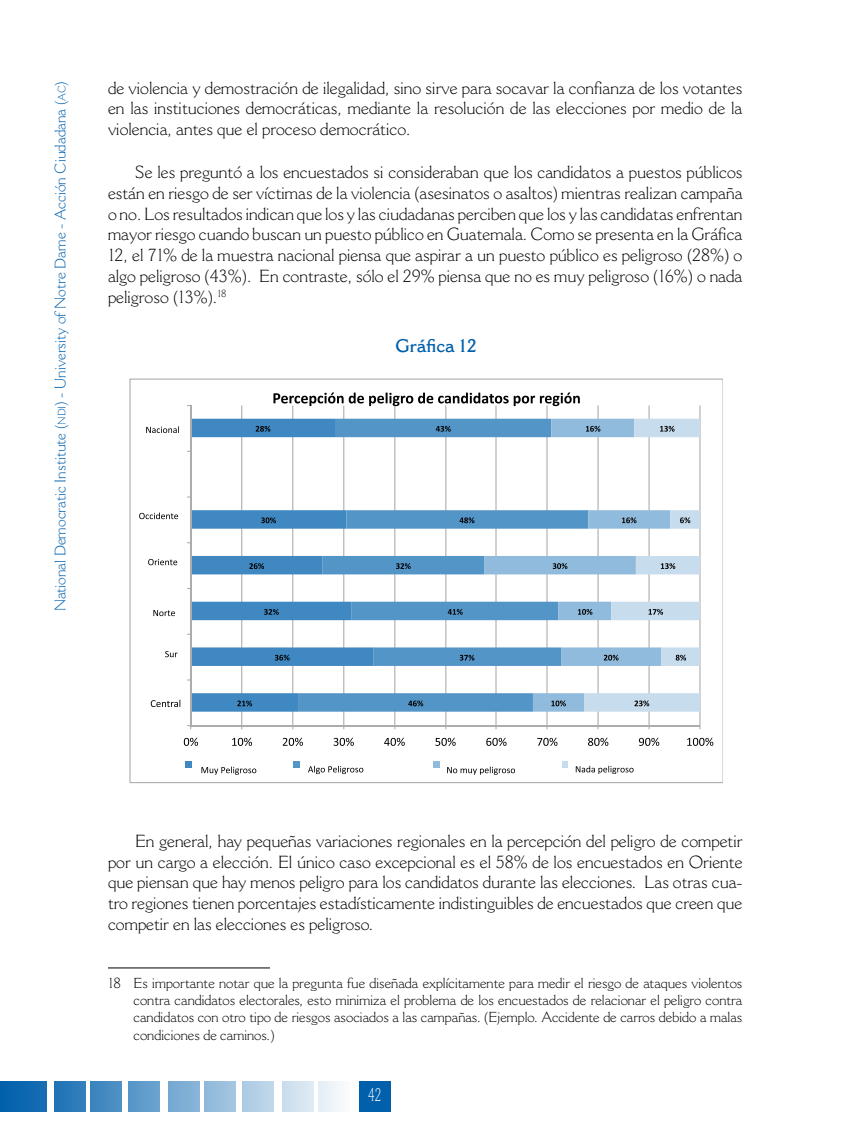
<style>
.page{position:relative;width:864px;height:1134px;background:#fff}
.page>*{position:absolute;margin:0;border:0;box-sizing:border-box;transform-origin:0 0}
.t1{font:600 18px "Cantoria MT Std";color:#0060ac}
.t2{font:300 18px "Cantoria MT Std";color:#fff;scale:.7 1}
.t3{font:300 17.25px/20.7px "Cantoria MT Std";color:#000;text-align:justify}
.t4{font:300 15px "Cantoria MT Std";color:#0060ac}
.t5{font:300 14.25px/17.1px "Cantoria MT Std";color:#000;text-align:justify}
.s1{font-size:10.5px}
</style>
<div class="page">
<div style="left:243px;top:1081px;width:31px;height:30px;background:#b6d1e7"></div>
<div style="left:282px;top:1081px;width:31px;height:30px;background:#d4e4f1"></div>
<div style="left:318px;top:1081px;width:31px;height:30px;background:#eff5f9"></div>
<div style="left:359px;top:1081px;width:31px;height:30px;background:#0060ac"></div>
<div style="left:129px;top:1081px;width:31px;height:31px;background:#619ccb"></div>
<div style="left:168px;top:1081px;width:31px;height:31px;background:#7fafd5"></div>
<div style="left:205px;top:1081px;width:31px;height:31px;background:#9ac0de"></div>
<div style="left:0;top:1081px;width:46px;height:31px;background:#0b66af"></div>
<div style="left:54px;top:1081px;width:31px;height:31px;background:#2979b9"></div>
<div style="left:91px;top:1081px;width:31px;height:31px;background:#458bc2"></div>
<hr style="left:108px;top:968px;width:162px;height:1px;background:#000">
<svg style="left:129px;top:379px;width:594px;height:404px"></svg>
<div style="left:139px;top:420px;width:48px;height:17px;background:#fff"></div>
<svg style="left:146px;top:426px;width:33px;height:7px"></svg>
<svg style="left:139px;top:513px;width:39px;height:6px"></svg>
<div style="left:133px;top:552px;width:51px;height:23px;background:#fff"></div>
<svg style="left:148px;top:559px;width:30px;height:7px"></svg>
<svg style="left:153px;top:610px;width:22px;height:6px"></svg>
<div style="left:132px;top:644px;width:52px;height:19px;background:#fff"></div>
<svg style="left:165px;top:651px;width:13px;height:7px"></svg>
<div style="left:194px;top:760px;width:84px;height:21px;background:#fff"></div>
<svg style="left:201px;top:766px;width:56px;height:9px"></svg>
<div style="left:302px;top:760px;width:119px;height:21px;background:#fff"></div>
<svg style="left:308px;top:765px;width:56px;height:9px"></svg>
<div style="left:440px;top:760px;width:105px;height:19px;background:#fff"></div>
<svg style="left:447px;top:766px;width:68px;height:9px"></svg>
<div style="left:569px;top:760px;width:111px;height:13px;background:#fff"></div>
<svg style="left:575px;top:765px;width:59px;height:8px"></svg>
<p class="t4" style="left:51px;top:611px;width:532px;rotate:-90deg">National Democratic Institute (<span class="s1">ndi</span>) - University of Notre Dame - Acción Ciudadana (<span class="s1">ac</span>)</p>
<p class="t3" style="left:108px;top:77px;width:636px">de violencia y demostración de ilegalidad, sino sirve para socavar la confianza de los votantes en las instituciones democráticas, mediante la resolución de las elecciones por medio de la violencia, antes que el proceso democrático.</p>
<p class="t3" style="left:108px;top:162px;width:636px;text-indent:27px">Se les preguntó a los encuestados si consideraban que los candidatos a puestos públicos están en riesgo de ser víctimas de la violencia (asesinatos o asaltos) mientras realizan campaña o no. Los resultados indican que los y las ciudadanas perciben que los y las candidatas enfrentan mayor riesgo cuando buscan un puesto público en Guatemala. Como se presenta en la Gráfica 12, el 71% de la muestra nacional piensa que aspirar a un puesto público es peligroso (28%) o algo peligroso (43%). En contraste, sólo el 29% piensa que no es muy peligroso (16%) o nada peligroso (13%).<sup>18</sup></p>
<p class="t1" style="left:395px;top:335px;width:83px">Gráfica 12</p>
<p class="t3" style="left:108px;top:830px;width:636px;text-indent:27px">En general, hay pequeñas variaciones regionales en la percepción del peligro de competir por un cargo a elección. El único caso excepcional es el 58% de los encuestados en Oriente que piensan que hay menos peligro para los candidatos durante las elecciones. Las otras cua&shy;tro regiones tienen porcentajes estadísticamente indistinguibles de encuestados que creen que competir en las elecciones es peligroso.</p>
<p class="t5" style="left:133px;top:975px;width:610px;text-indent:-25px">18 Es importante notar que la pregunta fue diseñada explícitamente para medir el riesgo de ataques violentos contra candidatos electorales, esto minimiza el problema de los encuestados de relacionar el peligro contra candidatos con otro tipo de riesgos asociados a las campañas. (Ejemplo. Accidente de carros debido a malas condiciones de caminos.)</p>
<p class="t2" style="left:368px;top:1084px;width:20px">42</p>
</div>
